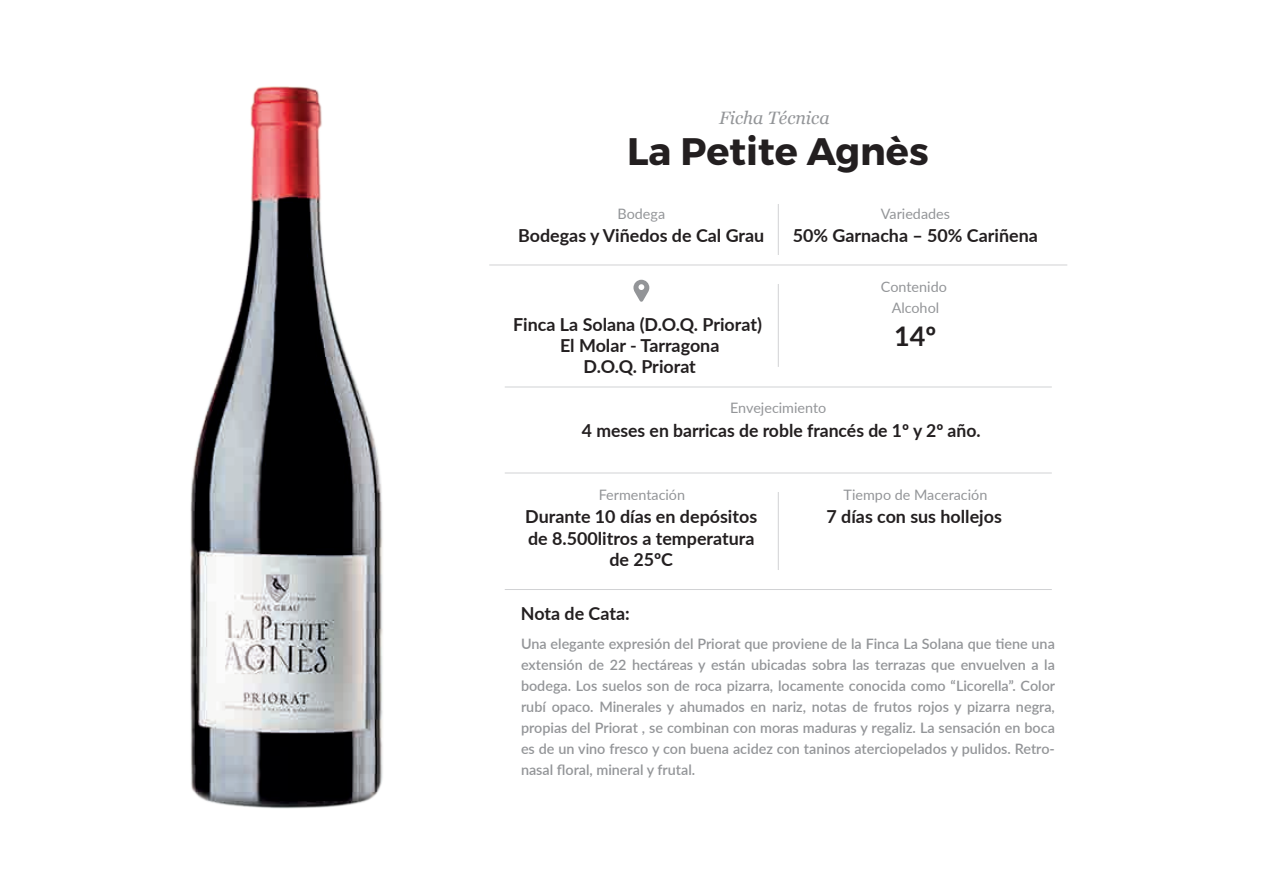
<style>
.page{position:relative;width:1263px;height:893px;background:#fff}
.page>*{position:absolute;margin:0;border:0;box-sizing:border-box;transform-origin:0 0}
.t1{font:700 38.25px "Montserrat";color:#231f20}
.t2{font:700 27px "Lato";color:#231f20}
.t3{font:700 17.85px/21.5px "Lato";color:#231f20;text-align:center}
.t4{font:italic 17.85px "Georgia";color:#939598}
.t5{font:600 14.4px/21px "Lato";color:#939598;text-align:justify}
.t6{font:14.4px "Lato";color:#939598}
</style>
<div class="page">
<img style="left:190px;top:86px;width:193px;height:722px">
<hr style="left:489px;top:265px;width:578px;height:1px;background:#d1d2d4">
<hr style="left:505px;top:387px;width:547px;height:1px;background:#d1d2d4">
<hr style="left:505px;top:473px;width:547px;height:1px;background:#d1d2d4">
<hr style="left:505px;top:589px;width:547px;height:1px;background:#d1d2d4">
<hr style="left:778px;top:492px;width:1px;height:78px;background:#d1d2d4">
<hr style="left:778px;top:284px;width:1px;height:83px;background:#d1d2d4">
<hr style="left:778px;top:204px;width:1px;height:51px;background:#d1d2d4">
<svg style="left:633px;top:280px;width:16px;height:22px"></svg>
<p class="t4" style="left:719px;top:104px;width:112px">Ficha Técnica</p>
<h1 class="t1" style="left:627px;top:128px;width:303px">La Petite Agnès</h1>
<p class="t6" style="left:618px;top:203px;width:49px">Bodega</p>
<p class="t3" style="left:518px;top:224px;width:248px">Bodegas y Viñedos de Cal Grau</p>
<p class="t6" style="left:881px;top:203px;width:71px">Variedades</p>
<p class="t3" style="left:793px;top:224px;width:247px">50% Garnacha – 50% Cariñena</p>
<p class="t6" style="left:881px;top:276px;width:67px">Contenido</p>
<p class="t3" style="left:513px;top:313px;width:250px">Finca La Solana (D.O.Q. Priorat)<br>El Molar - Tarragona<br>D.O.Q. Priorat</p>
<p class="t6" style="left:730px;top:398px;width:98px">Envejecimiento</p>
<p class="t6" style="left:892px;top:297px;width:49px">Alcohol</p>
<h2 class="t2" style="left:894px;top:316px;width:44px">14º</h2>
<p class="t3" style="left:582px;top:419px;width:400px">4 meses en barricas de roble francés de 1º y 2º año.</p>
<p class="t6" style="left:599px;top:484px;width:88px">Fermentación</p>
<p class="t3" style="left:525px;top:505px;width:233px">Durante 10 días en depósitos de 8.500litros a temperatura de 25ºC</p>
<p class="t6" style="left:844px;top:484px;width:145px">Tiempo de Maceración</p>
<p class="t3" style="left:826px;top:505px;width:177px">7 días con sus hollejos</p>
<p class="t3" style="left:521px;top:602px;width:110px">Nota de Cata:</p>
<p class="t5" style="left:521px;top:632px;width:536px">Una elegante expresión del Priorat que proviene de la Finca La Solana que tiene una extensión de 22 hectáreas y están ubicadas sobra las terrazas que envuelven a la bodega. Los suelos son de roca pizarra, locamente conocida como “Licorella”. Color rubí opaco. Minerales y ahumados en nariz, notas de frutos rojos y pizarra negra, propias del Priorat , se combinan con moras maduras y regaliz. La sensación en boca es de un vino fresco y con buena acidez con taninos aterciopelados y pulidos. Retro&shy;nasal floral, mineral y frutal.</p>
</div>
